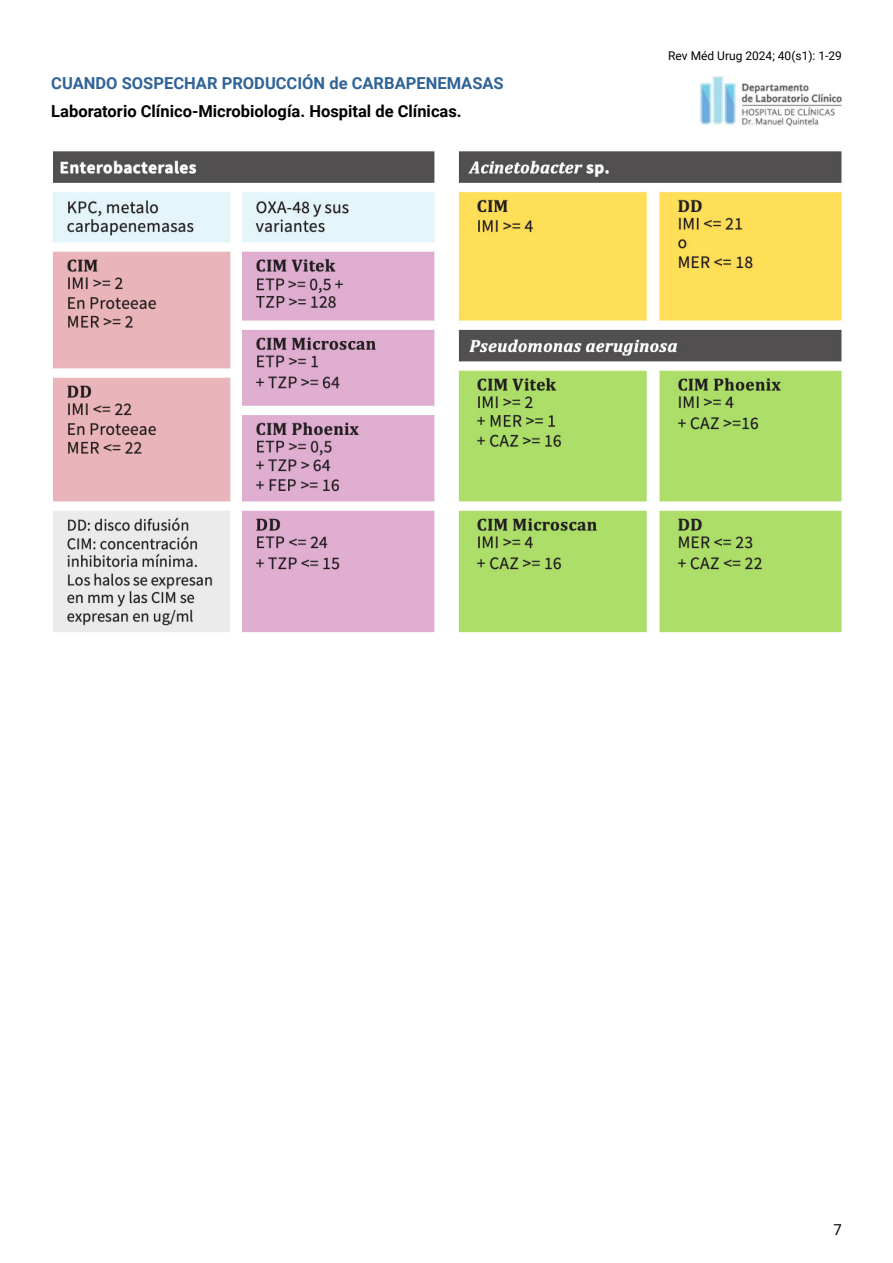
<style>
.page{position:relative;width:893px;height:1263px;background:#fff}
.page>*{position:absolute;margin:0;border:0;box-sizing:border-box;transform-origin:0 0}
.t1{font:700 16.5px "Roboto";color:#000}
.t2{font:700 16.5px "Roboto";color:#306396}
.t3{font:15px "Roboto";color:#000}
.t4{font:12px "Roboto";color:#000}
</style>
<div class="page">
<img style="left:700px;top:77px;width:142px;height:48px">
<img style="left:53px;top:151px;width:789px;height:482px">
<p class="t2" style="left:51px;top:71px;width:454px">CUANDO SOSPECHAR PRODUCCIÓN de CARBAPENEMASAS</p>
<p class="t1" style="left:51px;top:100px;width:412px">Laboratorio Clínico-Microbiología. Hospital de Clínicas.</p>
<p class="t4" style="left:668px;top:47px;width:175px">Rev Méd Urug 2024; 40(s1): 1-29</p>
<p class="t3" style="left:833px;top:1219px;width:10px">7</p>
</div>
